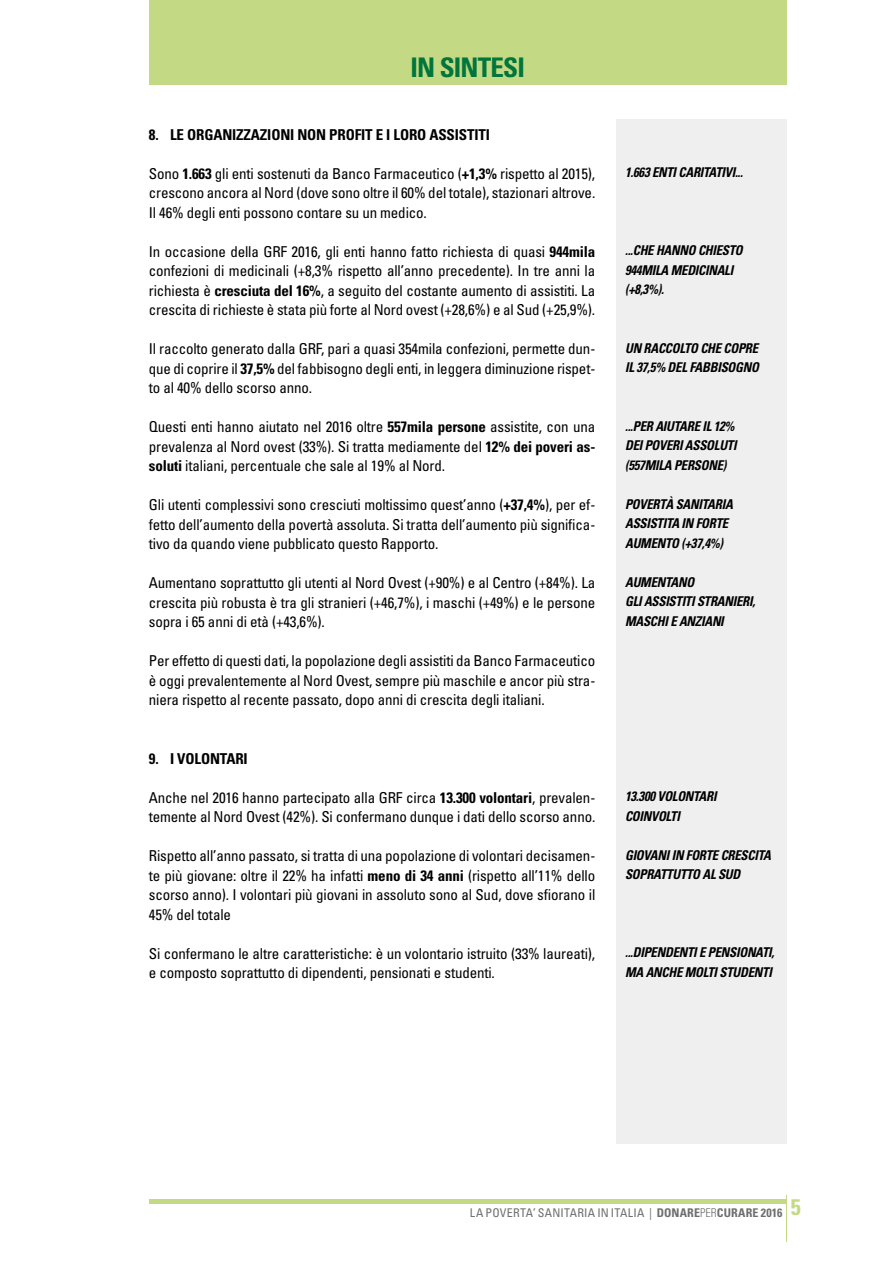
<style>
.page{position:relative;width:893px;height:1263px;background:#fff}
.page>*{position:absolute;margin:0;border:0;box-sizing:border-box;transform-origin:0 0}
.t1{font:700 condensed 27px "Univers";letter-spacing:-.03em;color:#00763c}
.txt_-_base{font:condensed 15px/19.5px "Univers";letter-spacing:-.01em;color:#000;text-align:justify}
.txt_-_base-2{font:700 condensed 15px "Univers";letter-spacing:-.01em;color:#000}
.txt_-_base-3{font:italic 700 condensed 13.5px/19.5px "Univers";letter-spacing:-.02em;color:#000;scale:.95 1}
.t2{font:condensed 12px "Univers";letter-spacing:.025em;color:#6e6e6e}
.s1{font-weight:700}
.s2{font-weight:300}
</style>
<div class="page">
<div style="left:617px;top:119px;width:170px;height:1025px;background:#efefef"></div>
<div style="left:149px;top:0;width:638px;height:85px;background:#c4d983"></div>
<hr style="left:149px;top:1199px;width:638px;height:4px;background:#c4d983">
<hr style="left:786px;top:1195px;width:1px;height:47px;background:#c4d983">
<p class="t1" style="left:411px;top:50px;width:116px">IN SINTESI</p>
<p class="txt_-_base-2" style="left:149px;top:125px;width:343px">8. LE ORGANIZZAZIONI NON PROFIT E I LORO ASSISTITI</p>
<p class="txt_-_base" style="left:149px;top:163px;width:448px">Sono <span class="s1">1.663</span> gli enti sostenuti da Banco Farmaceutico (<span class="s1">+1,3%</span> rispetto al 2015), crescono ancora al Nord (dove sono oltre il 60% del totale), stazionari altrove.<br>Il 46% degli enti possono contare su un medico.</p>
<p class="txt_-_base" style="left:149px;top:241px;width:448px">In occasione della GRF 2016, gli enti hanno fatto richiesta di quasi <span class="s1">944mila </span>confezioni di medicinali (+8,3% rispetto all’anno precedente). In tre anni la richiesta è <span class="s1">cresciuta del 16%</span>, a seguito del costante aumento di assistiti. La crescita di richieste è stata più forte al Nord ovest (+28,6%) e al Sud (+25,9%).</p>
<p class="txt_-_base" style="left:149px;top:339px;width:448px">Il raccolto generato dalla GRF, pari a quasi 354mila confezioni, permette dun&shy;que di coprire il <span class="s1">37,5%</span> del fabbisogno degli enti, in leggera diminuzione rispet&shy;to al 40% dello scorso anno.</p>
<p class="txt_-_base" style="left:149px;top:417px;width:448px">Questi enti hanno aiutato nel 2016 oltre <span class="s1">557mila persone</span> assistite, con una prevalenza al Nord ovest (33%). Si tratta mediamente del <span class="s1">12% dei poveri as&shy;soluti</span> italiani, percentuale che sale al 19% al Nord.</p>
<p class="txt_-_base" style="left:149px;top:495px;width:448px">Gli utenti complessivi sono cresciuti moltissimo quest’anno (<span class="s1">+37,4%</span>), per ef&shy;fetto dell’aumento della povertà assoluta. Si tratta dell’aumento più significa&shy;tivo da quando viene pubblicato questo Rapporto.</p>
<p class="txt_-_base" style="left:149px;top:573px;width:448px">Aumentano soprattutto gli utenti al Nord Ovest (+90%) e al Centro (+84%). La crescita più robusta è tra gli stranieri (+46,7%), i maschi (+49%) e le persone sopra i 65 anni di età (+43,6%).</p>
<p class="txt_-_base" style="left:149px;top:651px;width:448px">Per effetto di questi dati, la popolazione degli assistiti da Banco Farmaceutico è oggi prevalentemente al Nord Ovest, sempre più maschile e ancor più stra&shy;niera rispetto al recente passato, dopo anni di crescita degli italiani.</p>
<p class="txt_-_base-2" style="left:149px;top:749px;width:100px">9. I VOLONTARI</p>
<p class="txt_-_base" style="left:149px;top:787px;width:448px">Anche nel 2016 hanno partecipato alla GRF circa <span class="s1">13.300 volontari</span>, prevalen&shy;temente al Nord Ovest (42%). Si confermano dunque i dati dello scorso anno.</p>
<p class="txt_-_base" style="left:149px;top:846px;width:448px">Rispetto all’anno passato, si tratta di una popolazione di volontari decisamen&shy;te più giovane: oltre il 22% ha infatti <span class="s1">meno di 34 anni</span> (rispetto all’11% dello scorso anno). I volontari più giovani in assoluto sono al Sud, dove sfiorano il 45% del totale</p>
<p class="txt_-_base" style="left:149px;top:943px;width:448px">Si confermano le altre caratteristiche: è un volontario istruito (33% laureati), e composto soprattutto di dipendenti, pensionati e studenti.</p>
<p class="txt_-_base-3" style="left:625px;top:163px;width:126px">1.663 ENTI CARITATIVI...</p>
<p class="txt_-_base-3" style="left:625px;top:241px;width:125px">...CHE HANNO CHIESTO</p>
<p class="txt_-_base-3" style="left:625px;top:260px;width:115px">944MILA MEDICINALI</p>
<p class="txt_-_base-3" style="left:625px;top:280px;width:42px">(+8,3%).</p>
<p class="txt_-_base-3" style="left:625px;top:338px;width:142px">UN RACCOLTO CHE COPRE</p>
<p class="txt_-_base-3" style="left:625px;top:358px;width:142px">IL 37,5% DEL FABBISOGNO</p>
<p class="txt_-_base-3" style="left:625px;top:416px;width:117px">...PER AIUTARE IL 12%</p>
<p class="txt_-_base-3" style="left:625px;top:436px;width:119px">DEI POVERI ASSOLUTI</p>
<p class="txt_-_base-3" style="left:625px;top:455px;width:108px">(557MILA PERSONE)</p>
<p class="txt_-_base-3" style="left:625px;top:494px;width:115px">POVERTÀ SANITARIA</p>
<p class="txt_-_base-3" style="left:625px;top:514px;width:110px">ASSISTITA IN FORTE</p>
<p class="txt_-_base-3" style="left:625px;top:533px;width:105px">AUMENTO (+37,4%)</p>
<p class="txt_-_base-3" style="left:625px;top:572px;width:74px">AUMENTANO</p>
<p class="txt_-_base-3" style="left:625px;top:592px;width:139px">GLI ASSISTITI STRANIERI,</p>
<p class="txt_-_base-3" style="left:625px;top:611px;width:105px">MASCHI E ANZIANI</p>
<p class="txt_-_base-3" style="left:625px;top:787px;width:98px">13.300 VOLONTARI</p>
<p class="txt_-_base-3" style="left:625px;top:806px;width:59px">COINVOLTI</p>
<p class="txt_-_base-3" style="left:625px;top:845px;width:155px">GIOVANI IN FORTE CRESCITA</p>
<p class="txt_-_base-3" style="left:625px;top:865px;width:123px">SOPRATTUTTO AL SUD</p>
<p class="txt_-_base-3" style="left:625px;top:943px;width:159px">...DIPENDENTI E PENSIONATI,<br>MA ANCHE MOLTI STUDENTI</p>
<p class="t2" style="left:470px;top:1205px;width:332px">LA POVERTA’ SANITARIA IN ITALIA | <span class="s1">DONARE</span><span class="s2">PER</span><span class="s1">CURARE 2016</span> <sup>5</sup></p>
</div>
